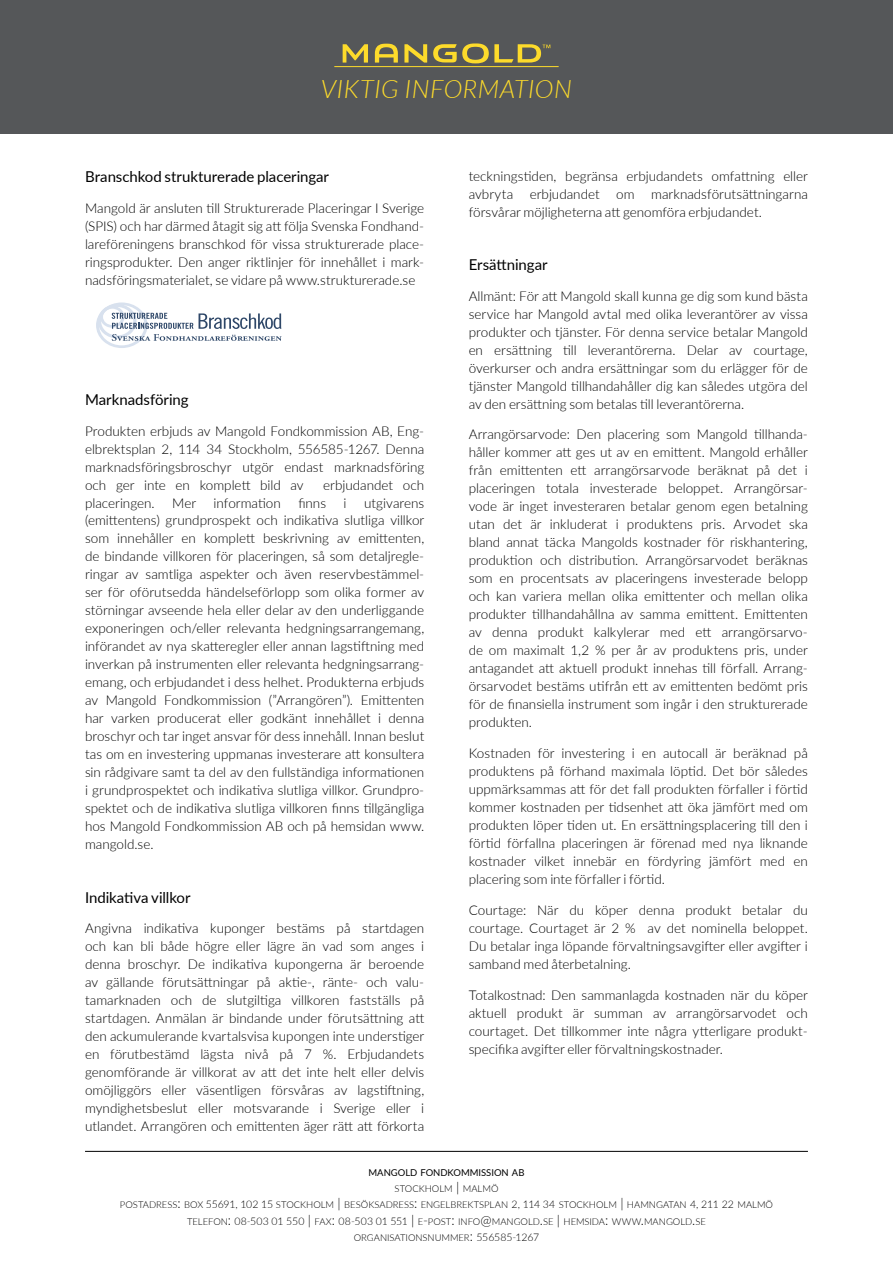
<style>
.page{position:relative;width:893px;height:1263px;background:#fff}
.page>*{position:absolute;margin:0;border:0;box-sizing:border-box;transform-origin:0 0}
.t1{font:italic 300 25.5px "Lato";letter-spacing:.02em;color:#fddb2b}
.t2{font:15px "Lato";letter-spacing:-.005em;color:#000}
.t3{font:300 13.5px/18px "Lato";color:#000;text-align:justify}
.t4{font:300 9.45px/16.2px "Lato";color:#000;text-align:center}
.s1{font-weight:400}
.s2{font-size:13.5px}
.s3{font-size:10.5px}
</style>
<div class="page">
<div style="left:0;top:0;width:893px;height:134px;background:#555759"></div>
<hr style="left:85px;top:1151px;width:723px;height:1px;background:#000">
<svg style="left:96px;top:302px;width:186px;height:46px"></svg>
<svg style="left:343px;top:44px;width:25px;height:19px"></svg>
<svg style="left:404px;top:44px;width:23px;height:19px"></svg>
<svg style="left:375px;top:44px;width:23px;height:19px"></svg>
<svg style="left:433px;top:43px;width:117px;height:20px"></svg>
<hr style="left:334px;top:66px;width:225px;height:1px;background:#fddb2b">
<h1 class="t1" style="left:321px;top:71px;width:253px">VIKTIG INFORMATION</h1>
<p class="t2" style="left:85px;top:166px;width:246px">Branschkod strukturerade placeringar</p>
<p class="t3" style="left:85px;top:199px;width:341px">Mangold är ansluten till Strukturerade Placeringar I Sverige (SPIS) och har därmed åtagit sig att följa Svenska Fondhand&shy;lareföreningens branschkod för vissa strukturerade place&shy;ringsprodukter. Den anger riktlinjer för innehållet i mark&shy;nadsföringsmaterialet, se vidare på www.strukturerade.se</p>
<p class="t2" style="left:85px;top:389px;width:105px">Marknadsföring</p>
<p class="t3" style="left:85px;top:421px;width:341px">Produkten erbjuds av Mangold Fondkommission AB, Eng&shy;elbrektsplan 2, 114 34 Stockholm, 556585-1267. Denna marknadsföringsbroschyr utgör endast marknadsföring och ger inte en komplett bild av</p>
<p class="t3" style="left:323px;top:475px;width:103px">erbjudandet och</p>
<p class="t3" style="left:85px;top:493px;width:71px">placeringen.</p>
<p class="t3" style="left:172px;top:493px;width:26px">Mer</p>
<p class="t3" style="left:214px;top:493px;width:69px">information</p>
<p class="t3" style="left:298px;top:493px;width:29px">finns</p>
<p class="t3" style="left:344px;top:493px;width:4px">i</p>
<p class="t3" style="left:85px;top:493px;width:341px;text-indent:279px">utgivarens (emittentens) grundprospekt och indikativa slutliga villkor som innehåller en komplett beskrivning av emittenten, de bindande villkoren för placeringen, så som detaljregle&shy;ringar av samtliga aspekter och även reservbestämmel&shy;ser för oförutsedda händelseförlopp som olika former av störningar avseende hela eller delar av den underliggande exponeringen och/eller relevanta hedgningsarrangemang, införandet av nya skatteregler eller annan lagstiftning med inverkan på instrumenten eller relevanta hedgningsarrang&shy;emang, och erbjudandet i dess helhet. Produkterna erbjuds av Mangold Fondkommission (”Arrangören”). Emittenten har varken producerat eller godkänt innehållet i denna broschyr och tar inget ansvar för dess innehåll. Innan beslut tas om en investering uppmanas investerare att konsultera sin rådgivare samt ta del av den fullständiga informationen i grundprospektet och indikativa slutliga villkor. Grundpro&shy;spektet och de indikativa slutliga villkoren finns tillgängliga hos Mangold Fondkommission AB och på hemsidan www. mangold.se.</p>
<p class="t2" style="left:85px;top:886px;width:107px">Indikativa villkor</p>
<p class="t3" style="left:85px;top:919px;width:341px">Angivna indikativa kuponger bestäms på startdagen och kan bli både högre eller lägre än vad som anges i denna broschyr. De indikativa kupongerna är beroende av gällande förutsättningar på aktie-, ränte- och valu&shy;tamarknaden och de slutgiltiga villkoren fastställs på startdagen. Anmälan är bindande under förutsättning att den ackumulerande kvartalsvisa kupongen inte understiger en förutbestämd lägsta nivå på 7 %. Erbjudandets genomförande är villkorat av att det inte helt eller delvis omöjliggörs eller väsentligen försvåras av lagstiftning, myndighetsbeslut eller motsvarande i Sverige eller i utlandet. Arrangören och emittenten äger rätt att förkorta</p>
<p class="t3" style="left:469px;top:167px;width:341px">teckningstiden, begränsa erbjudandets omfattning eller avbryta erbjudandet om marknadsförutsättningarna försvårar möjligheterna att genomföra erbjudandet.</p>
<p class="t2" style="left:469px;top:254px;width:80px">Ersättningar</p>
<p class="t3" style="left:469px;top:286px;width:341px">Allmänt: För att Mangold skall kunna ge dig som kund bästa service har Mangold avtal med olika leverantörer av vissa produkter och tjänster. För denna service betalar Mangold en ersättning till leverantörerna. Delar av courtage, överkurser och andra ersättningar som du erlägger för de tjänster Mangold tillhandahåller dig kan således utgöra del av den ersättning som betalas till leverantörerna.</p>
<p class="t3" style="left:469px;top:425px;width:341px">Arrangörsarvode: Den placering som Mangold tillhanda&shy;håller kommer att ges ut av en emittent. Mangold erhåller från emittenten ett arrangörsarvode beräknat på det i placeringen totala investerade beloppet. Arrangörsar&shy;vode är inget investeraren betalar genom egen betalning utan det är inkluderat i produktens pris. Arvodet ska bland annat täcka Mangolds kostnader för riskhantering, produktion och distribution. Arrangörsarvodet beräknas som en procentsats av placeringens investerade belopp och kan variera mellan olika emittenter och mellan olika produkter tillhandahållna av samma emittent. Emittenten av denna produkt kalkylerar med ett arrangörsarvo&shy;de om maximalt 1,2 % per år av produktens pris, under antagandet att aktuell produkt innehas till förfall. Arrang&shy;örsarvodet bestäms utifrån ett av emittenten bedömt pris för de finansiella instrument som ingår i den strukturerade produkten.</p>
<p class="t3" style="left:469px;top:744px;width:341px">Kostnaden för investering i en autocall är beräknad på produktens på förhand maximala löptid. Det bör således uppmärksammas att för det fall produkten förfaller i förtid kommer kostnaden per tidsenhet att öka jämfört med om produkten löper tiden ut. En ersättningsplacering till den i förtid förfallna placeringen är förenad med nya liknande kostnader vilket innebär en fördyring jämfört med en placering som inte förfaller i förtid.</p>
<p class="t3" style="left:469px;top:900px;width:341px">Courtage: När du köper denna produkt betalar du courtage. Courtaget är 2 % av det nominella beloppet.<br>Du betalar inga löpande förvaltningsavgifter eller avgifter i samband med återbetalning.</p>
<p class="t3" style="left:469px;top:985px;width:341px">Totalkostnad: Den sammanlagda kostnaden när du köper aktuell produkt är summan av arrangörsarvodet och courtaget. Det tillkommer inte några ytterligare produkt&shy;specifika avgifter eller förvaltningskostnader.</p>
<p class="t4" style="left:120px;top:1164px;width:655px"><span class="s1">MANGOLD FONDKOMMISSION AB<br></span>STOCKHOLM <span class="s2">|</span> MALMÖ<br>POSTADRESS<span class="s2">:</span> BOX <span class="s3">55691, 102 15</span> STOCKHOLM <span class="s2">|</span> BESÖKSADRESS<span class="s2">:</span> ENGELBREKTSPLAN <span class="s3">2, 114 34</span> STOCKHOLM <span class="s2">|</span> HAMNGATAN <span class="s3">4, 211 22</span> MALMÖ TELEFON<span class="s2">:</span> <span class="s3">08-503 01 550</span> <span class="s2">|</span> FAX<span class="s2">:</span> <span class="s3">08-503 01 551</span> <span class="s2">|</span> E<span class="s2">-</span>POST<span class="s2">:</span> INFO<span class="s2">@</span>MANGOLD<span class="s2">.</span>SE <span class="s2">|</span> HEMSIDA<span class="s2">:</span> WWW<span class="s2">.</span>MANGOLD<span class="s2">.</span>SE<br>ORGANISATIONSNUMMER<span class="s2">:</span> <span class="s3">556585-1267</span></p>
</div>
